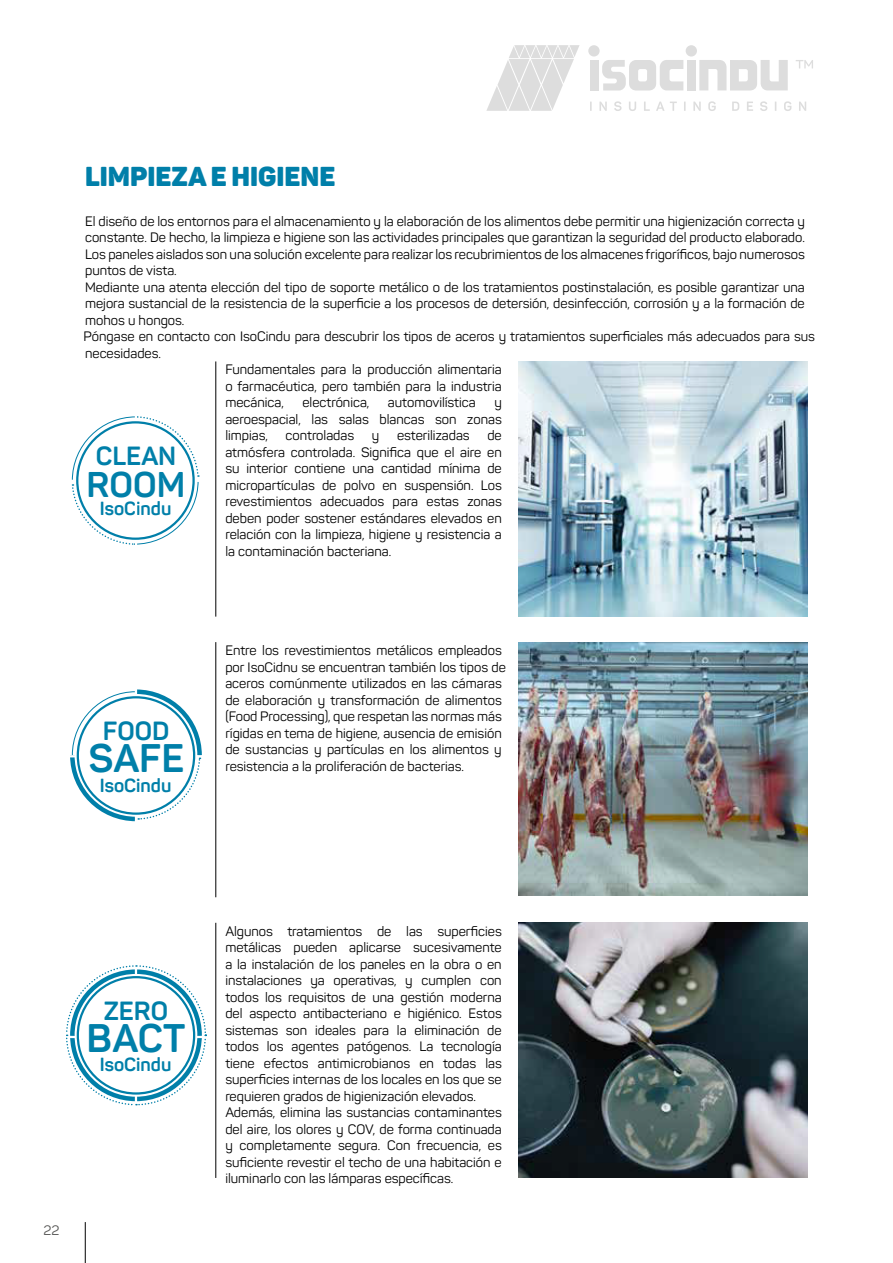
<style>
.page{position:relative;width:893px;height:1263px;background:#fff}
.page>*{position:absolute;margin:0;border:0;box-sizing:border-box;transform-origin:0 0}
.t1{font:700 39.3px "Panton";color:#007fa9}
.t2{font:700 35.25px "Panton";color:#007fa9}
.t3{font:900 27px "Panton";color:#007fa9}
.t4{font:700 25.95px "Panton";color:#007fa9}
.t5{font:700 18.75px "Panton";color:#007fa9}
.t6{font:13.5px/16.5px "Panton";color:#000}
.t7{font:13.5px "Panton";color:#575756}
</style>
<div class="page">
<hr style="left:85px;top:1222px;width:1px;height:41px;background:#000">
<img style="left:519px;top:642px;width:289px;height:253px">
<img style="left:519px;top:361px;width:289px;height:256px">
<img style="left:519px;top:923px;width:289px;height:255px">
<hr style="left:216px;top:642px;width:1px;height:255px;background:#000">
<hr style="left:216px;top:361px;width:1px;height:256px;background:#000">
<hr style="left:216px;top:923px;width:1px;height:255px;background:#000">
<svg style="left:70px;top:689px;width:132px;height:133px"></svg>
<div style="left:77px;top:696px;width:118px;height:119px;border:2px solid #007fa9;border-radius:50%"></div>
<svg style="left:66px;top:965px;width:141px;height:141px"></svg>
<svg style="left:71px;top:416px;width:128px;height:129px"></svg>
<hr style="left:135px;top:409px;width:2px;height:141px;background:#fff">
<hr style="left:66px;top:480px;width:140px;height:2px;background:#fff">
<div style="left:76px;top:421px;width:119px;height:119px;border:2px solid #007fa9;border-radius:50%"></div>
<svg style="left:590px;top:102px;width:2px;height:9px"></svg>
<svg style="left:599px;top:102px;width:8px;height:9px"></svg>
<svg style="left:614px;top:101px;width:8px;height:10px"></svg>
<svg style="left:629px;top:102px;width:7px;height:9px"></svg>
<svg style="left:644px;top:102px;width:6px;height:9px"></svg>
<svg style="left:656px;top:102px;width:21px;height:9px"></svg>
<svg style="left:684px;top:102px;width:2px;height:9px"></svg>
<svg style="left:693px;top:102px;width:8px;height:9px"></svg>
<svg style="left:708px;top:101px;width:8px;height:10px"></svg>
<svg style="left:732px;top:102px;width:7px;height:9px"></svg>
<svg style="left:747px;top:102px;width:6px;height:9px"></svg>
<svg style="left:760px;top:101px;width:7px;height:10px"></svg>
<svg style="left:784px;top:101px;width:7px;height:10px"></svg>
<svg style="left:799px;top:102px;width:7px;height:9px"></svg>
<div style="left:687px;top:60px;width:9px;height:30px;background:#ddd"></div>
<div style="left:686px;top:45px;width:11px;height:12px;background:#ddd;border-radius:50%"></div>
<svg style="left:699px;top:60px;width:89px;height:31px"></svg>
<div style="left:590px;top:60px;width:9px;height:30px;background:#ddd"></div>
<svg style="left:588px;top:45px;width:12px;height:12px"></svg>
<svg style="left:602px;top:60px;width:81px;height:31px"></svg>
<svg style="left:486px;top:45px;width:94px;height:66px"></svg>
<svg style="left:796px;top:60px;width:17px;height:8px"></svg>
<h3 class="t3" style="left:85px;top:159px;width:252px">LIMPIEZA E HIGIENE</h3>
<p class="t6" style="left:84px;top:213px;width:733px">El diseño de los entornos para el almacenamiento y la elaboración de los alimentos debe permitir una higienización correcta y constante. De hecho, la limpieza e higiene son las actividades principales que garantizan la seguridad del producto elaborado.<br>Los paneles aislados son una solución excelente para realizarlos recubrimientos de los almacenes frigoríficos, bajo numerosos puntos de vista.<br>Mediante una atenta elección del tipo de soporte metálico o de los tratamientos postinstalación, es posible garantizar una mejora sustancial de la resistencia de la superficie a los procesos de detersión, desinfección, corrosión y a la formación de mohos u hongos.<br>Póngase en contacto con IsoCindu para descubrir los tipos de aceros y tratamientos superficiales más adecuados para sus necesidades.</p>
<h3 class="t4" style="left:96px;top:440px;width:82px">CLEAN</h3>
<h2 class="t2" style="left:87px;top:463px;width:100px">ROOM</h2>
<h3 class="t5" style="left:100px;top:497px;width:73px">IsoCindu</h3>
<h3 class="t4" style="left:103px;top:715px;width:68px">FOOD</h3>
<h1 class="t1" style="left:88px;top:734px;width:97px">SAFE</h1>
<h3 class="t5" style="left:100px;top:773px;width:73px">IsoCindu</h3>
<p class="t6" style="left:225px;top:361px;width:278px;text-align:justify">Fundamentales para la producción alimentaria o farmacéutica, pero también para la industria mecánica,</p>
<p class="t6" style="left:302px;top:394px;width:68px">electrónica,</p>
<p class="t6" style="left:388px;top:394px;width:89px">automovilística</p>
<p class="t6" style="left:225px;top:394px;width:278px;text-align:justify;text-indent:269px">y aeroespacial, las salas blancas son zonas limpias,</p>
<p class="t6" style="left:225px;top:427px;width:278px;text-align:justify;text-indent:262px">de atmósfera controlada. Significa que el aire en su interior contiene una cantidad mínima de micropartículas de polvo en suspensión. Los revestimientos adecuados para estas zonas deben poder sostener estándares elevados en relación con la limpieza, higiene y resistencia a la contaminación bacteriana.</p>
<p class="t6" style="left:286px;top:427px;width:70px">controladas</p>
<p class="t6" style="left:372px;top:427px;width:9px">y</p>
<p class="t6" style="left:397px;top:427px;width:74px">esterilizadas</p>
<p class="t6" style="left:225px;top:642px;width:282px">Entre los revestimientos metálicos empleados por IsoCidnu se encuentran también los tipos de aceros comúnmente utilizados en las cámaras de elaboración y transformación de alimentos (Food Processing), que respetan las normas más rígidas en tema de higiene, ausencia de emisión de sustancias y partículas en los alimentos y resistencia a la proliferación de bacterias.</p>
<h3 class="t4" style="left:104px;top:995px;width:66px">ZERO</h3>
<h1 class="t1" style="left:87px;top:1014px;width:100px">BACT</h1>
<h3 class="t5" style="left:100px;top:1052px;width:73px">IsoCindu</h3>
<p class="t7" style="left:44px;top:1222px;width:17px">22</p>
<p class="t6" style="left:225px;top:923px;width:278px">Algunos tratamientos de las superficies metálicas pueden aplicarse sucesivamente a la instalación de los paneles en la obra o en instalaciones ya operativas, y cumplen con todos los requisitos de una gestión moderna del aspecto antibacteriano e higiénico. Estos sistemas son ideales para la eliminación de todos los agentes patógenos. La tecnología tiene efectos antimicrobianos en todas las superficies internas de los locales en los que se requieren grados de higienización elevados.<br>Además, elimina las sustancias contaminantes del aire, los olores y COV, de forma continuada y completamente segura. Con frecuencia, es suficiente revestir el techo de una habitación e iluminarlo con las lámparas específicas.</p>
</div>
